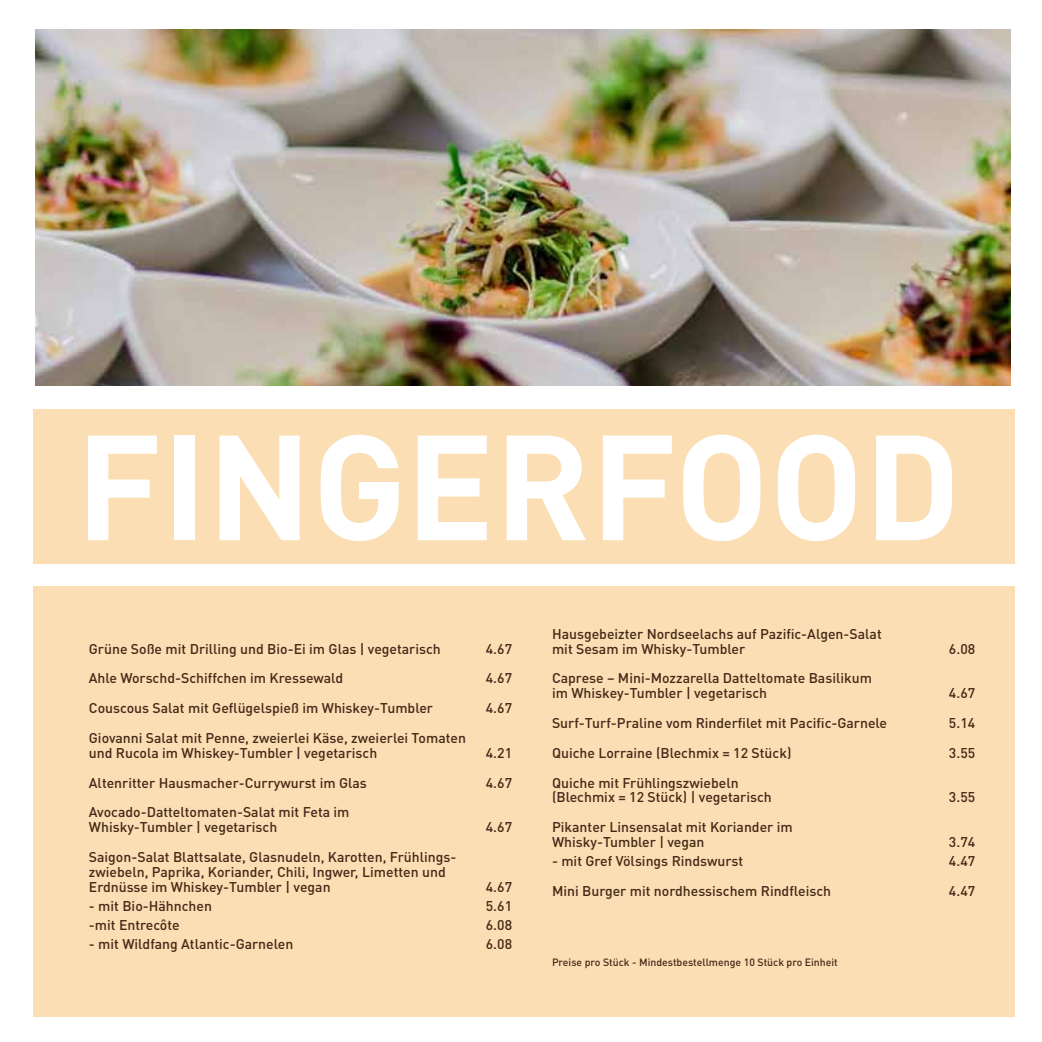
<style>
.page{position:relative;width:1042px;height:1042px;background:#fff}
.page>*{position:absolute;margin:0;border:0;box-sizing:border-box;transform-origin:0 0}
.t1{font:700 147px "DIN Pro";color:#fff}
.t2{font:500 14px/14.9px "DIN Pro";color:#432918}
.t3{font:500 10.5px "DIN Pro";color:#432918}
</style>
<div class="page">
<div style="left:34px;top:410px;width:981px;height:154px;background:#fbdeb3"></div>
<div style="left:34px;top:586px;width:981px;height:430px;background:#fbdeb3"></div>
<img style="left:35px;top:30px;width:975px;height:355px">
<h1 class="t1" style="left:76px;top:387px;width:886px">FINGERFOOD</h1>
<p class="t2" style="left:89px;top:640px;width:353px">Grüne Soße mit Drilling und Bio-Ei im Glas | vegetarisch</p>
<p class="t2" style="left:486px;top:640px;width:28px">4.67</p>
<p class="t2" style="left:89px;top:670px;width:256px">Ahle Worschd-Schiffchen im Kressewald</p>
<p class="t2" style="left:486px;top:670px;width:28px">4.67</p>
<p class="t2" style="left:89px;top:700px;width:346px">Couscous Salat mit Geflügelspieß im Whiskey-Tumbler</p>
<p class="t2" style="left:486px;top:700px;width:28px">4.67</p>
<p class="t2" style="left:89px;top:730px;width:379px">Giovanni Salat mit Penne, zweierlei Käse, zweierlei Tomaten und Rucola im Whiskey-Tumbler | vegetarisch</p>
<p class="t2" style="left:486px;top:745px;width:28px">4.21</p>
<p class="t2" style="left:89px;top:774px;width:279px">Altenritter Hausmacher-Currywurst im Glas</p>
<p class="t2" style="left:486px;top:774px;width:28px">4.67</p>
<p class="t2" style="left:89px;top:804px;width:262px">Avocado-Datteltomaten-Salat mit Feta im<br>Whisky-Tumbler | vegetarisch</p>
<p class="t2" style="left:486px;top:819px;width:28px">4.67</p>
<p class="t2" style="left:89px;top:849px;width:369px">Saigon-Salat Blattsalate, Glasnudeln, Karotten, Frühlings&shy;zwiebeln, Paprika, Koriander, Chili, Ingwer, Limetten und<br>Erdnüsse im Whiskey-Tumbler | vegan</p>
<p class="t2" style="left:486px;top:878px;width:28px">4.67</p>
<p class="t2" style="left:89px;top:898px;width:125px">- mit Bio-Hähnchen</p>
<p class="t2" style="left:486px;top:898px;width:28px">5.61</p>
<p class="t2" style="left:89px;top:917px;width:92px">-mit Entrecôte</p>
<p class="t2" style="left:486px;top:917px;width:28px">6.08</p>
<p class="t2" style="left:89px;top:936px;width:206px">- mit Wildfang Atlantic-Garnelen</p>
<p class="t2" style="left:486px;top:936px;width:28px">6.08</p>
<p class="t2" style="left:552px;top:626px;width:331px">Hausgebeizter Nordseelachs auf Pazific-Algen-Salat mit Sesam im Whisky-Tumbler</p>
<p class="t2" style="left:552px;top:670px;width:321px">Caprese – Mini-Mozzarella Datteltomate Basilikum im Whiskey-Tumbler | vegetarisch</p>
<p class="t2" style="left:949px;top:640px;width:28px">6.08</p>
<p class="t2" style="left:949px;top:685px;width:28px">4.67</p>
<p class="t2" style="left:552px;top:715px;width:337px">Surf-Turf-Praline vom Rinderfilet mit Pacific-Garnele</p>
<p class="t2" style="left:949px;top:715px;width:28px">5.14</p>
<p class="t2" style="left:552px;top:745px;width:241px">Quiche Lorraine (Blechmix = 12 Stück)</p>
<p class="t2" style="left:949px;top:745px;width:28px">3.55</p>
<p class="t2" style="left:552px;top:774px;width:221px">Quiche mit Frühlingszwiebeln (Blechmix = 12 Stück) | vegetarisch</p>
<p class="t2" style="left:949px;top:789px;width:28px">3.55</p>
<p class="t2" style="left:552px;top:819px;width:242px">Pikanter Linsensalat mit Koriander im<br>Whisky-Tumbler | vegan</p>
<p class="t2" style="left:949px;top:834px;width:28px">3.74</p>
<p class="t2" style="left:552px;top:853px;width:193px">- mit Gref Völsings Rindswurst</p>
<p class="t2" style="left:949px;top:853px;width:28px">4.47</p>
<p class="t2" style="left:552px;top:883px;width:281px">Mini Burger mit nordhessischem Rindfleisch</p>
<p class="t2" style="left:949px;top:883px;width:28px">4.47</p>
<p class="t3" style="left:552px;top:955px;width:287px">Preise pro Stück - Mindestbestellmenge 10 Stück pro Einheit</p>
</div>
